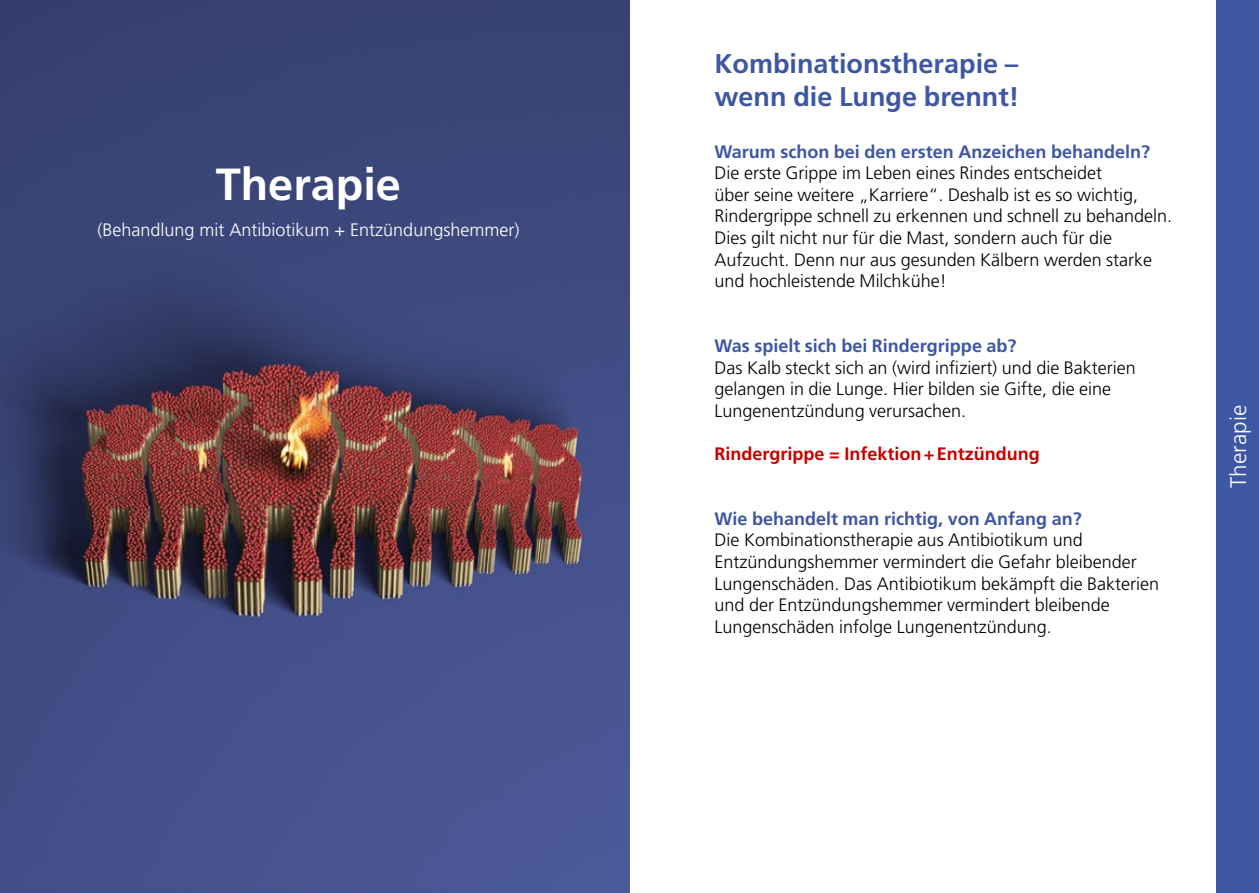
<style>
.page{position:relative;width:1259px;height:893px;background:#fff}
.page>*{position:absolute;margin:0;border:0;box-sizing:border-box;transform-origin:0 0}
.t1{font:700 45px "Frutiger";color:#fff}
.t2{font:700 27px/32.4px "Frutiger";color:#3e57a3}
.t3{font:300 22.5px "Frutiger";color:#fff}
.t4{font:300 18px/21.6px "Frutiger";color:#000}
.t5{font:700 18px "Frutiger";color:#3e57a3}
.t6{font:300 18px "Frutiger";color:#fff}
.t7{font:700 18px "Frutiger";color:#c80000}
</style>
<div class="page">
<img style="left:0;top:0;width:629px;height:893px">
<div style="left:1216px;top:0;width:43px;height:893px;background:#3e57a3"></div>
<h1 class="t1" style="left:216px;top:157px;width:187px">Therapie</h1>
<p class="t6" style="left:97px;top:219px;width:423px">(Behandlung mit Antibiotikum + Entzündungshemmer)</p>
<h2 class="t2" style="left:714px;top:48px;width:306px">Kombinationstherapie – wenn die Lunge brennt!</h2>
<p class="t5" style="left:714px;top:141px;width:437px">Warum schon bei den ersten Anzeichen behandeln?</p>
<p class="t4" style="left:714px;top:162px;width:459px">Die erste Grippe im Leben eines Rindes entscheidet<br>über seine weitere „Karriere“. Deshalb ist es so wichtig, Rindergrippe schnell zu erkennen und schnell zu behandeln.<br>Dies gilt nicht nur für die Mast, sondern auch für die Aufzucht. Denn nur aus gesunden Kälbern werden starke und hochleistende Milchkühe!</p>
<p class="t5" style="left:714px;top:335px;width:303px">Was spielt sich bei Rindergrippe ab?</p>
<p class="t4" style="left:714px;top:357px;width:423px">Das Kalb steckt sich an (wird infiziert) und die Bakterien gelangen in die Lunge. Hier bilden sie Gifte, die eine<br>Lungenentzündung verursachen.</p>
<p class="t7" style="left:714px;top:443px;width:327px">Rindergrippe = Infektion+Entzündung</p>
<p class="t5" style="left:714px;top:508px;width:369px">Wie behandelt man richtig, von Anfang an?</p>
<p class="t4" style="left:714px;top:530px;width:446px">Die Kombinationstherapie aus Antibiotikum und Entzündungshemmer vermindert die Gefahr bleibender Lungenschäden. Das Antibiotikum bekämpft die Bakterien und der Entzündungshemmer vermindert bleibende Lungenschäden infolge Lungenentzündung.</p>
<p class="t3" style="left:1225px;top:488px;width:84px;rotate:-90deg">Therapie</p>
</div>
